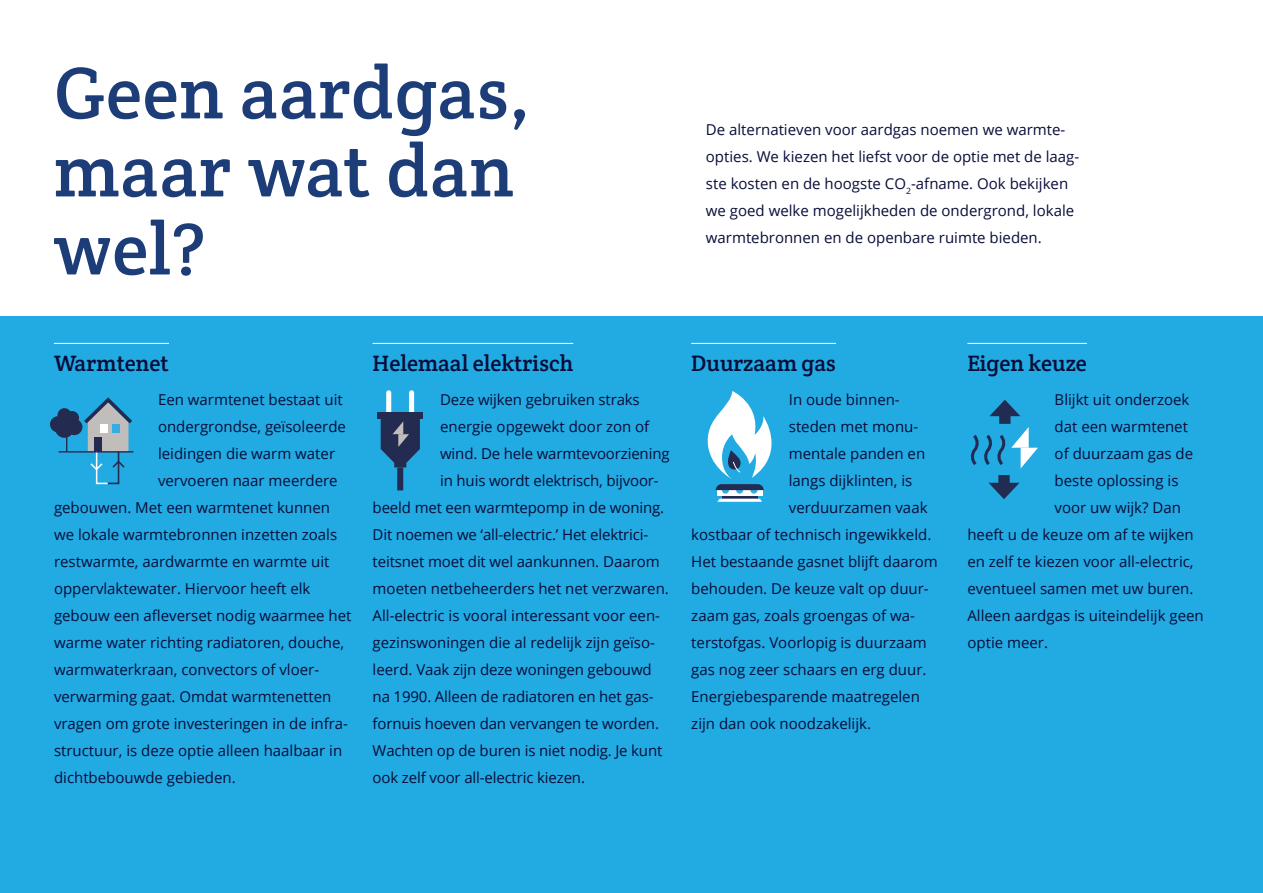
<style>
.page{position:relative;width:1263px;height:893px;background:#fff}
.page>*{position:absolute;margin:0;border:0;box-sizing:border-box;transform-origin:0 0}
.t1{font:73.5px/78px "Crete Round";letter-spacing:.01em;color:#1d3d78}
.t2{font:22.5px "Crete Round";color:#080d38}
.t3{font:15px/27px "Open Sans";color:#080d38}
</style>
<div class="page">
<hr style="left:418px;top:0;width:1px;height:893px;background:#3aaa35">
<hr style="left:841px;top:0;width:2px;height:893px;background:#3aaa35">
<hr style="left:630px;top:0;width:2px;height:893px;background:#cd1719">
<hr style="left:0;top:295px;width:1263px;height:2px;background:#000">
<hr style="left:315px;top:0;width:1px;height:893px;background:#cd1719">
<hr style="left:945px;top:0;width:2px;height:893px;background:#cd1719">
<hr style="left:0;top:219px;width:1263px;height:1px;background:#cd1719">
<div style="left:0;top:317px;width:1263px;height:576px;background:#22aae2"></div>
<hr style="left:54px;top:343px;width:115px;height:1px;background:#fff">
<hr style="left:373px;top:343px;width:200px;height:1px;background:#fff">
<hr style="left:691px;top:343px;width:145px;height:1px;background:#fff">
<hr style="left:967px;top:343px;width:120px;height:1px;background:#fff">
<svg style="left:50px;top:397px;width:84px;height:88px"></svg>
<hr style="left:59px;top:451px;width:74px;height:2px;background:#242b50">
<div style="left:722px;top:494px;width:35px;height:5px;background:#222b51"></div>
<svg style="left:717px;top:499px;width:45px;height:3px"></svg>
<div style="left:717px;top:490px;width:45px;height:6px;background:#fff"></div>
<svg style="left:736px;top:487px;width:7px;height:7px"></svg>
<svg style="left:722px;top:487px;width:7px;height:7px"></svg>
<svg style="left:750px;top:487px;width:7px;height:7px"></svg>
<svg style="left:708px;top:391px;width:64px;height:99px"></svg>
<div style="left:386px;top:390px;width:5px;height:25px;background:#fff;border-radius:3px"></div>
<div style="left:409px;top:390px;width:5px;height:25px;background:#fff;border-radius:3px"></div>
<div style="left:377px;top:412px;width:46px;height:6px;background:#242b50"></div>
<svg style="left:381px;top:418px;width:39px;height:49px;background:#2e496e"></svg>
<div style="left:397px;top:467px;width:6px;height:23px;background:#242b50"></div>
<svg style="left:988px;top:475px;width:31px;height:24px"></svg>
<svg style="left:970px;top:400px;width:68px;height:68px"></svg>
<h1 class="t1" style="left:54px;top:53px;width:478px">Geen aardgas, maar wat dan wel?</h1>
<p class="t3" style="left:706px;top:116px;width:375px">De alternatieven voor aardgas noemen we warmte&shy;opties. We kiezen het liefst voor de optie met de laag&shy;ste kosten en de hoogste CO<sub>2</sub>-afname. Ook bekijken we goed welke mogelijkheden de ondergrond, lokale warmtebronnen en de openbare ruimte bieden.</p>
<h2 class="t2" style="left:54px;top:348px;width:116px">Warmtenet</h2>
<p class="t3" style="left:158px;top:386px;width:186px">Een warmtenet bestaat uit</p>
<p class="t3" style="left:158px;top:413px;width:189px">ondergrondse, geïsoleerde</p>
<p class="t3" style="left:158px;top:440px;width:179px">leidingen die warm water</p>
<p class="t3" style="left:158px;top:467px;width:181px">vervoeren naar meerdere</p>
<p class="t3" style="left:54px;top:494px;width:278px">gebouwen. Met een warmtenet kunnen</p>
<p class="t3" style="left:54px;top:521px;width:285px">we lokale warmtebronnen inzetten zoals</p>
<p class="t3" style="left:54px;top:548px;width:277px">restwarmte, aardwarmte en warmte uit</p>
<p class="t3" style="left:54px;top:575px;width:258px">oppervlaktewater. Hiervoor heeft elk</p>
<p class="t3" style="left:54px;top:602px;width:299px">gebouw een afleverset nodig waarmee het</p>
<p class="t3" style="left:54px;top:629px;width:292px">warme water richting radiatoren, douche,</p>
<p class="t3" style="left:54px;top:656px;width:267px">warmwaterkraan, convectors of vloer-</p>
<p class="t3" style="left:54px;top:683px;width:279px">verwarming gaat. Omdat warmtenetten</p>
<p class="t3" style="left:54px;top:710px;width:296px">vragen om grote investeringen in de infra-</p>
<p class="t3" style="left:54px;top:737px;width:290px">structuur, is deze optie alleen haalbaar in</p>
<p class="t3" style="left:54px;top:764px;width:183px">dichtbebouwde gebieden.</p>
<h2 class="t2" style="left:373px;top:348px;width:202px">Helemaal elektrisch</h2>
<p class="t3" style="left:440px;top:386px;width:201px">Deze wijken gebruiken straks</p>
<p class="t3" style="left:440px;top:413px;width:211px">energie opgewekt door zon of</p>
<p class="t3" style="left:440px;top:440px;width:231px">wind. De hele warmtevoorziening</p>
<p class="t3" style="left:440px;top:467px;width:220px">in huis wordt elektrisch, bijvoor-</p>
<p class="t3" style="left:373px;top:494px;width:293px">beeld met een warmtepomp in de woning.</p>
<p class="t3" style="left:373px;top:521px;width:277px">Dit noemen we ‘all-electric.’ Het elektrici-</p>
<p class="t3" style="left:373px;top:548px;width:289px">teitsnet moet dit wel aankunnen. Daarom</p>
<p class="t3" style="left:373px;top:575px;width:298px">moeten netbeheerders het net verzwaren.</p>
<p class="t3" style="left:373px;top:602px;width:289px">All-electric is vooral interessant voor een-</p>
<p class="t3" style="left:373px;top:629px;width:284px">gezinswoningen die al redelijk zijn geïso-</p>
<p class="t3" style="left:373px;top:656px;width:281px">leerd. Vaak zijn deze woningen gebouwd</p>
<p class="t3" style="left:373px;top:683px;width:282px">na 1990. Alleen de radiatoren en het gas-</p>
<p class="t3" style="left:373px;top:710px;width:288px">fornuis hoeven dan vervangen te worden.</p>
<p class="t3" style="left:373px;top:737px;width:291px">Wachten op de buren is niet nodig. Je kunt</p>
<p class="t3" style="left:373px;top:764px;width:214px">ook zelf voor all-electric kiezen.</p>
<h2 class="t2" style="left:691px;top:348px;width:146px">Duurzaam gas</h2>
<p class="t3" style="left:789px;top:386px;width:112px">In oude binnen-</p>
<p class="t3" style="left:789px;top:413px;width:131px">steden met monu-</p>
<p class="t3" style="left:789px;top:440px;width:138px">mentale panden en</p>
<p class="t3" style="left:789px;top:467px;width:125px">langs dijklinten, is</p>
<p class="t3" style="left:789px;top:494px;width:140px">verduurzamen vaak</p>
<p class="t3" style="left:691px;top:521px;width:242px">kostbaar of technisch ingewikkeld.</p>
<p class="t3" style="left:691px;top:548px;width:248px">Het bestaande gasnet blijft daarom</p>
<p class="t3" style="left:691px;top:575px;width:239px">behouden. De keuze valt op duur-</p>
<p class="t3" style="left:691px;top:602px;width:225px">zaam gas, zoals groengas of wa-</p>
<p class="t3" style="left:691px;top:629px;width:237px">terstofgas. Voorlopig is duurzaam</p>
<p class="t3" style="left:691px;top:656px;width:237px">gas nog zeer schaars en erg duur.</p>
<p class="t3" style="left:691px;top:683px;width:230px">Energiebesparende maatregelen</p>
<p class="t3" style="left:691px;top:710px;width:181px">zijn dan ook noodzakelijk.</p>
<h2 class="t2" style="left:967px;top:348px;width:121px">Eigen keuze</h2>
<p class="t3" style="left:1054px;top:386px;width:136px">Blijkt uit onderzoek</p>
<p class="t3" style="left:1054px;top:413px;width:135px">dat een warmtenet</p>
<p class="t3" style="left:1054px;top:440px;width:140px">of duurzaam gas de</p>
<p class="t3" style="left:1054px;top:467px;width:125px">beste oplossing is</p>
<p class="t3" style="left:1054px;top:494px;width:128px">voor uw wijk? Dan</p>
<p class="t3" style="left:967px;top:521px;width:228px">heeft u de keuze om af te wijken</p>
<p class="t3" style="left:967px;top:548px;width:228px">en zelf te kiezen voor all-electric,</p>
<p class="t3" style="left:967px;top:575px;width:228px">eventueel samen met uw buren.</p>
<p class="t3" style="left:967px;top:602px;width:238px">Alleen aardgas is uiteindelijk geen</p>
<p class="t3" style="left:967px;top:629px;width:82px">optie meer.</p>
</div>
